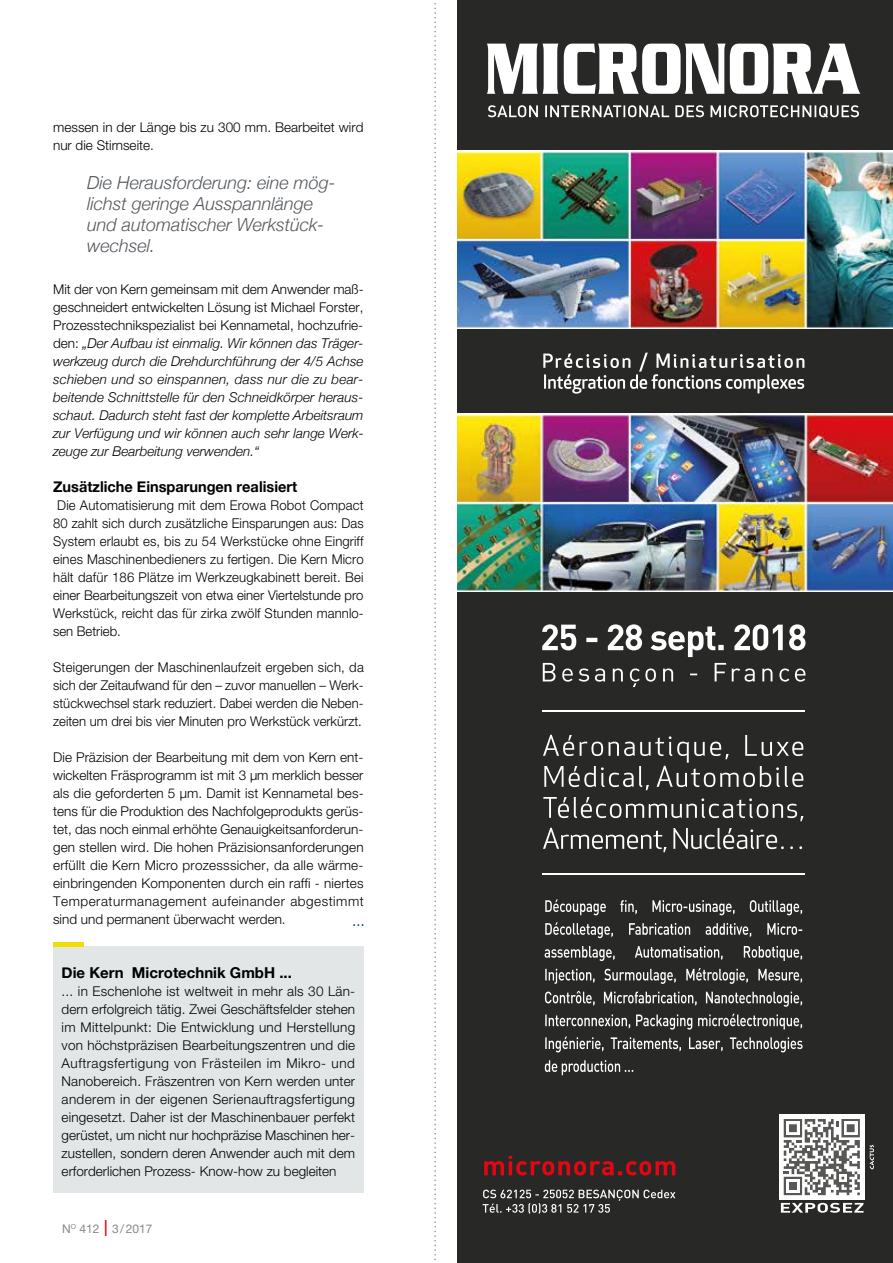
<style>
.page{position:relative;width:893px;height:1263px;background:#fff}
.page>*{position:absolute;margin:0;border:0;box-sizing:border-box;transform-origin:0 0}
.t1{font:italic 300 18px/21px "Helvetica Neue";color:#54585d}
.t2{font:700 15px "Helvetica Neue";color:#000}
.t3{font:300 13.5px/18px "Helvetica Neue";color:#000;text-align:justify}
.t4{font:italic 300 13.5px/18px "Helvetica Neue";color:#000;text-align:justify}
.t5{font:12px "Helvetica Neue";color:#878787}
.s1{font-style:normal}
.s2{font-weight:300;font-stretch:condensed;font-size:22.5px;color:#e30613}
</style>
<div class="page">
<svg style="left:353px;top:924px;width:11px;height:2px"></svg>
<div style="left:53px;top:946px;width:311px;height:247px;background:#e2e6e7"></div>
<hr style="left:53px;top:943px;width:31px;height:4px;background:#f1dd00">
<svg style="left:434px;top:3px;width:2px;height:1257px"></svg>
<div style="left:457px;top:0;width:436px;height:1263px;background:#282827"></div>
<img style="left:457px;top:414px;width:436px;height:177px">
<svg style="left:487px;top:44px;width:71px;height:50px"></svg>
<svg style="left:564px;top:44px;width:296px;height:50px"></svg>
<svg style="left:488px;top:105px;width:371px;height:13px"></svg>
<svg style="left:484px;top:1156px;width:191px;height:19px"></svg>
<svg style="left:483px;top:1189px;width:192px;height:25px"></svg>
<svg style="left:543px;top:353px;width:261px;height:41px"></svg>
<svg style="left:543px;top:735px;width:260px;height:55px"></svg>
<svg style="left:543px;top:797px;width:260px;height:24px"></svg>
<svg style="left:543px;top:828px;width:259px;height:24px"></svg>
<div style="left:779px;top:1114px;width:85px;height:85px;background:#fff"></div>
<svg style="left:783px;top:1119px;width:77px;height:77px"></svg>
<svg style="left:784px;top:1119px;width:76px;height:76px"></svg>
<svg style="left:781px;top:1203px;width:82px;height:10px"></svg>
<svg style="left:869px;top:1145px;width:5px;height:24px"></svg>
<svg style="left:542px;top:624px;width:263px;height:33px"></svg>
<svg style="left:543px;top:663px;width:262px;height:24px"></svg>
<hr style="left:542px;top:710px;width:263px;height:1px;background:#fff">
<hr style="left:542px;top:873px;width:263px;height:2px;background:#fff">
<img style="left:457px;top:151px;width:436px;height:178px">
<svg style="left:545px;top:899px;width:257px;height:16px"></svg>
<svg style="left:545px;top:922px;width:257px;height:16px"></svg>
<svg style="left:545px;top:946px;width:257px;height:15px"></svg>
<svg style="left:545px;top:968px;width:257px;height:16px"></svg>
<svg style="left:545px;top:991px;width:257px;height:16px"></svg>
<svg style="left:545px;top:1014px;width:257px;height:15px"></svg>
<svg style="left:545px;top:1036px;width:258px;height:16px"></svg>
<svg style="left:545px;top:1060px;width:88px;height:15px"></svg>
<p class="t3" style="left:53px;top:118px;width:312px">messen in der Länge bis zu 300 mm. Bearbeitet wird nur die Stirnseite.</p>
<h1 class="t1" style="left:87px;top:171px;width:250px">Die Herausforderung: eine mög&shy;lichst geringe Ausspannlänge und automatischer Werkstück&shy;wechsel.</h1>
<p class="t4" style="left:53px;top:279px;width:312px"><span class="s1">Mit der von Kern gemeinsam mit dem Anwender maß&shy;geschneidert entwickelten Lösung ist Michael Forster, Prozesstechnikspezialist bei Kennametal, hochzufrie&shy;den:</span> „Der Aufbau ist einmalig. Wir können das Träger&shy;werkzeug durch die Drehdurchführung der 4/5 Achse schieben und so einspannen, dass nur die zu bear&shy;beitende Schnittstelle für den Schneidkörper heraus&shy;schaut. Dadurch steht fast der komplette Arbeitsraum zur Verfügung und wir können auch sehr lange Werk&shy;zeuge zur Bearbeitung verwenden.“</p>
<p class="t2" style="left:53px;top:475px;width:246px">Zusätzliche Einsparungen realisiert</p>
<p class="t3" style="left:53px;top:496px;width:312px">Die Automatisierung mit dem Erowa Robot Compact 80 zahlt sich durch zusätzliche Einsparungen aus: Das System erlaubt es, bis zu 54 Werkstücke ohne Eingriff eines Maschinenbedieners zu fertigen. Die Kern Micro hält dafür 186 Plätze im Werkzeugkabinett bereit. Bei einer Bearbeitungszeit von etwa einer Viertelstunde pro Werkstück, reicht das für zirka zwölf Stunden mannlo&shy;sen Betrieb.</p>
<p class="t3" style="left:53px;top:658px;width:312px">Steigerungen der Maschinenlaufzeit ergeben sich, da sich der Zeitaufwand für den – zuvor manuellen – Werk&shy;stückwechsel stark reduziert. Dabei werden die Neben&shy;zeiten um drei bis vier Minuten pro Werkstück verkürzt.</p>
<p class="t3" style="left:53px;top:748px;width:312px">Die Präzision der Bearbeitung mit dem von Kern ent&shy;wickelten Fräsprogramm ist mit 3 μm merklich besser als die geforderten 5 μm. Damit ist Kennametal bes&shy;tens für die Produktion des Nachfolgeprodukts gerüs&shy;tet, das noch einmal erhöhte Genauigkeitsanforderun&shy;gen stellen wird. Die hohen Präzisionsanforderungen erfüllt die Kern Micro prozesssicher, da alle wärme&shy;einbringenden Komponenten durch ein raffi - niertes Temperaturmanagement aufeinander abgestimmt sind und permanent überwacht werden.</p>
<p class="t2" style="left:62px;top:961px;width:232px">Die Kern Microtechnik GmbH ...</p>
<p class="t3" style="left:62px;top:982px;width:295px">... in Eschenlohe ist weltweit in mehr als 30 Län&shy;dern erfolgreich tätig. Zwei Geschäftsfelder stehen im Mittelpunkt: Die Entwicklung und Herstellung von höchstpräzisen Bearbeitungszentren und die Auftragsfertigung von Frästeilen im Mikro- und Nanobereich. Fräszentren von Kern werden unter anderem in der eigenen Serienauftragsfertigung eingesetzt. Daher ist der Maschinenbauer perfekt gerüstet, um nicht nur hochpräzise Maschinen her&shy;zustellen, sondern deren Anwender auch mit dem erforderlichen Prozess- Know-how zu begleiten</p>
<p class="t5" style="left:62px;top:1221px;width:92px">N<sup>O</sup> 412 <span class="s2">I</span> 3/2017</p>
</div>
